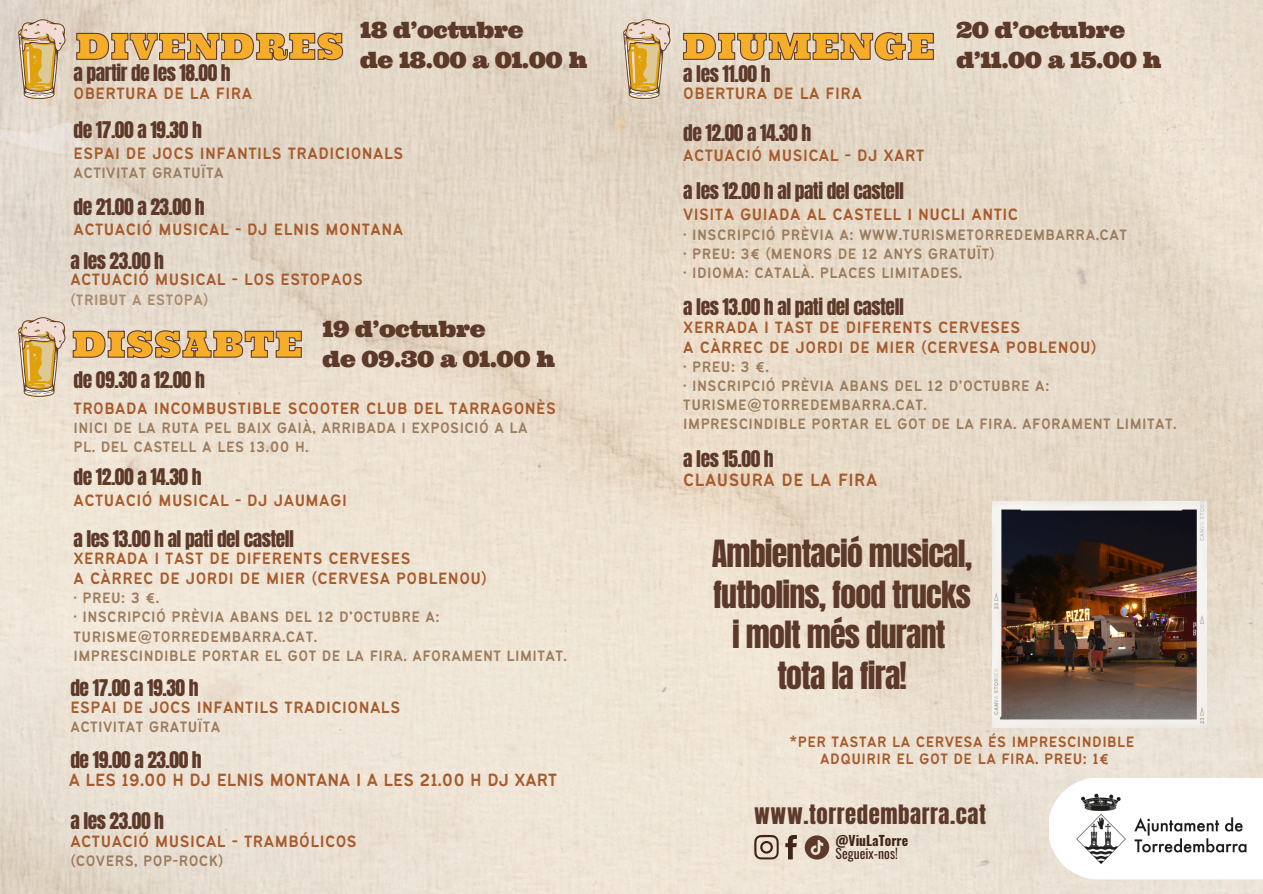
<style>
.page{position:relative;width:1263px;height:894px;background:#fff}
.page>*{position:absolute;margin:0;border:0;box-sizing:border-box;transform-origin:0 0}
.t1{font:36px "Ultra";letter-spacing:.045em;color:#f6ad2a}
.t2{font:31.8px/40.5px "Anton";letter-spacing:-.025em;color:#5d3929;text-align:center}
.t3{font:22.65px "Anton";letter-spacing:.025em;color:#5d3929}
.t4{font:22.5px/29.2px "Ultra";letter-spacing:-.025em;color:#5d3929}
.t5{font:19.5px "Anton";letter-spacing:-.025em;color:#5d3929}
.t6{font:19.5px "Bantayog";color:#a65b2d}
.t7{font:19.5px "Bantayog";letter-spacing:.025em;color:#a65b2d}
.t8{font:18px/20.2px "Bantayog";letter-spacing:.025em;color:#a65b2d}
.t9{font:16.5px/19.2px "Bantayog";letter-spacing:.025em;color:#9c7c5e}
.t10{font:16.5px/16.8px "Bantayog";letter-spacing:.025em;color:#a65b2d;text-align:center}
.t11{font:16.5px "Bantayog";letter-spacing:.025em;color:#aa896d}
.t12{font:13.65px "Oswald";color:#412418}
.t13{font:700 13.65px "Oswald";color:#412418}
</style>
<div class="page">
<img style="left:0;top:0;width:1263px;height:893px">
<svg style="left:76px;top:32px;width:268px;height:29px;background:#cbbbaa"></svg>
<svg style="left:72px;top:329px;width:230px;height:29px;background:#cdbeaf"></svg>
<svg style="left:682px;top:32px;width:252px;height:29px;background:#ccbdad"></svg>
<svg style="left:18px;top:19px;width:48px;height:80px;background:#d3b687"></svg>
<svg style="left:18px;top:317px;width:48px;height:79px;background:#d6b989"></svg>
<svg style="left:623px;top:19px;width:48px;height:80px;background:#d4b787"></svg>
<img style="left:992px;top:501px;width:214px;height:226px">
<img style="left:1049px;top:778px;width:214px;height:100px">
<svg style="left:754px;top:834px;width:25px;height:25px"></svg>
<svg style="left:785px;top:834px;width:12px;height:25px"></svg>
<img style="left:803px;top:834px;width:27px;height:26px">
<p class="t4" style="left:360px;top:16px;width:229px">18 d’octubre<br>de 18.00 a 01.00 h</p>
<h1 class="t1" style="left:76px;top:23px;width:269px">DIVENDRES</h1>
<h4 class="t5" style="left:74px;top:59px;width:159px">a partir de les 18.00 h</h4>
<h5 class="t8" style="left:74px;top:85px;width:180px">OBERTURA DE LA FIRA</h5>
<h4 class="t5" style="left:74px;top:116px;width:130px">de 17.00 a 19.30 h</h4>
<h5 class="t8" style="left:74px;top:144px;width:331px">ESPAI DE JOCS INFANTILS TRADICIONALS</h5>
<h5 class="t9" style="left:74px;top:164px;width:152px">ACTIVITAT GRATUÏTA</h5>
<h5 class="t5" style="left:74px;top:192px;width:133px">de 21.00 a 23.00 h</h5>
<h4 class="t8" style="left:74px;top:220px;width:331px">ACTUACIÓ MUSICAL - DJ ELNIS MONTANA</h4>
<h4 class="t5" style="left:70px;top:246px;width:95px">a les 23.00 h</h4>
<h5 class="t8" style="left:70px;top:271px;width:294px">ACTUACIÓ MUSICAL - LOS ESTOPAOS</h5>
<h5 class="t11" style="left:70px;top:293px;width:140px">(TRIBUT A ESTOPA)</h5>
<h1 class="t1" style="left:73px;top:321px;width:231px">DISSABTE</h1>
<h1 class="t4" style="left:323px;top:314px;width:234px">19 d’octubre<br>de 09.30 a 01.00 h</h1>
<h4 class="t5" style="left:74px;top:366px;width:133px">de 09.30 a 12.00 h</h4>
<h3 class="t8" style="left:74px;top:399px;width:484px">TROBADA INCOMBUSTIBLE SCOOTER CLUB DEL TARRAGONÈS</h3>
<h3 class="t9" style="left:74px;top:419px;width:456px">INICI DE LA RUTA PEL BAIX GAIÀ, ARRIBADA I EXPOSICIÓ A LA<br>PL. DEL CASTELL A LES 13.00 H.</h3>
<h5 class="t5" style="left:74px;top:463px;width:130px">de 12.00 a 14.30 h</h5>
<h6 class="t8" style="left:74px;top:491px;width:275px">ACTUACIÓ MUSICAL - DJ JAUMAGI</h6>
<p class="t5" style="left:74px;top:524px;width:222px">a les 13.00 h al pati del castell</p>
<h1 class="t8" style="left:74px;top:549px;width:415px">XERRADA I TAST DE DIFERENTS CERVESES<br>A CÀRREC DE JORDI DE MIER (CERVESA POBLENOU)</h1>
<h1 class="t9" style="left:74px;top:589px;width:495px">· PREU: 3 €.<br>· INSCRIPCIÓ PRÈVIA ABANS DEL 12 D’OCTUBRE A:<br>TURISME@TORREDEMBARRA.CAT.<br>IMPRESCINDIBLE PORTAR EL GOT DE LA FIRA. AFORAMENT LIMITAT.</h1>
<h5 class="t5" style="left:70px;top:673px;width:130px">de 17.00 a 19.30 h</h5>
<h6 class="t8" style="left:70px;top:698px;width:331px">ESPAI DE JOCS INFANTILS TRADICIONALS</h6>
<h6 class="t9" style="left:70px;top:718px;width:152px">ACTIVITAT GRATUÏTA</h6>
<h2 class="t5" style="left:70px;top:746px;width:133px">de 19.00 a 23.00 h</h2>
<p class="t6" style="left:69px;top:771px;width:490px">A LES 19.00 H DJ ELNIS MONTANA I A LES 21.00 H DJ XART</p>
<h4 class="t5" style="left:70px;top:806px;width:95px">a les 23.00 h</h4>
<h5 class="t8" style="left:70px;top:832px;width:288px">ACTUACIÓ MUSICAL - TRAMBÓLICOS</h5>
<h5 class="t9" style="left:70px;top:852px;width:155px">(COVERS, POP-ROCK)</h5>
<h1 class="t1" style="left:683px;top:23px;width:253px">DIUMENGE</h1>
<h5 class="t5" style="left:683px;top:60px;width:89px">a les 11.00 h</h5>
<h6 class="t8" style="left:683px;top:85px;width:180px">OBERTURA DE LA FIRA</h6>
<h5 class="t4" style="left:956px;top:16px;width:206px">20 d’octubre d’11.00 a 15.00 h</h5>
<h6 class="t5" style="left:683px;top:119px;width:130px">de 12.00 a 14.30 h</h6>
<h5 class="t8" style="left:683px;top:147px;width:243px">ACTUACIÓ MUSICAL - DJ XART</h5>
<h4 class="t5" style="left:683px;top:177px;width:222px">a les 12.00 h al pati del castell</h4>
<h5 class="t8" style="left:683px;top:206px;width:336px">VISITA GUIADA AL CASTELL I NUCLI ANTIC</h5>
<h5 class="t9" style="left:683px;top:226px;width:445px">· INSCRIPCIÓ PRÈVIA A: WWW.TURISMETORREDEMBARRA.CAT · PREU: 3€ (MENORS DE 12 ANYS GRATUÏT)<br>· IDIOMA: CATALÀ. PLACES LIMITADES.</h5>
<h4 class="t5" style="left:683px;top:293px;width:222px">a les 13.00 h al pati del castell</h4>
<p class="t8" style="left:683px;top:318px;width:415px">XERRADA I TAST DE DIFERENTS CERVESES<br>A CÀRREC DE JORDI DE MIER (CERVESA POBLENOU)</p>
<p class="t9" style="left:683px;top:358px;width:495px">· PREU: 3 €.<br>· INSCRIPCIÓ PRÈVIA ABANS DEL 12 D’OCTUBRE A:<br>TURISME@TORREDEMBARRA.CAT.<br>IMPRESCINDIBLE PORTAR EL GOT DE LA FIRA. AFORAMENT LIMITAT.</p>
<h4 class="t5" style="left:683px;top:444px;width:92px">a les 15.00 h</h4>
<h5 class="t7" style="left:683px;top:472px;width:196px">CLAUSURA DE LA FIRA</h5>
<h5 class="t2" style="left:712px;top:534px;width:262px">Ambientació musical, futbolins, food trucks i molt més durant tota la fira!</h5>
<h4 class="t10" style="left:790px;top:734px;width:346px">*PER TASTAR LA CERVESA ÉS IMPRESCINDIBLE<br>ADQUIRIR EL GOT DE LA FIRA. PREU: 1€</h4>
<h5 class="t3" style="left:754px;top:797px;width:233px">www.torredembarra.cat</h5>
<h3 class="t13" style="left:836px;top:829px;width:74px">@ViuLaTorre</h3>
<p class="t12" style="left:836px;top:842px;width:64px">Segueix-nos!</p>
</div>
